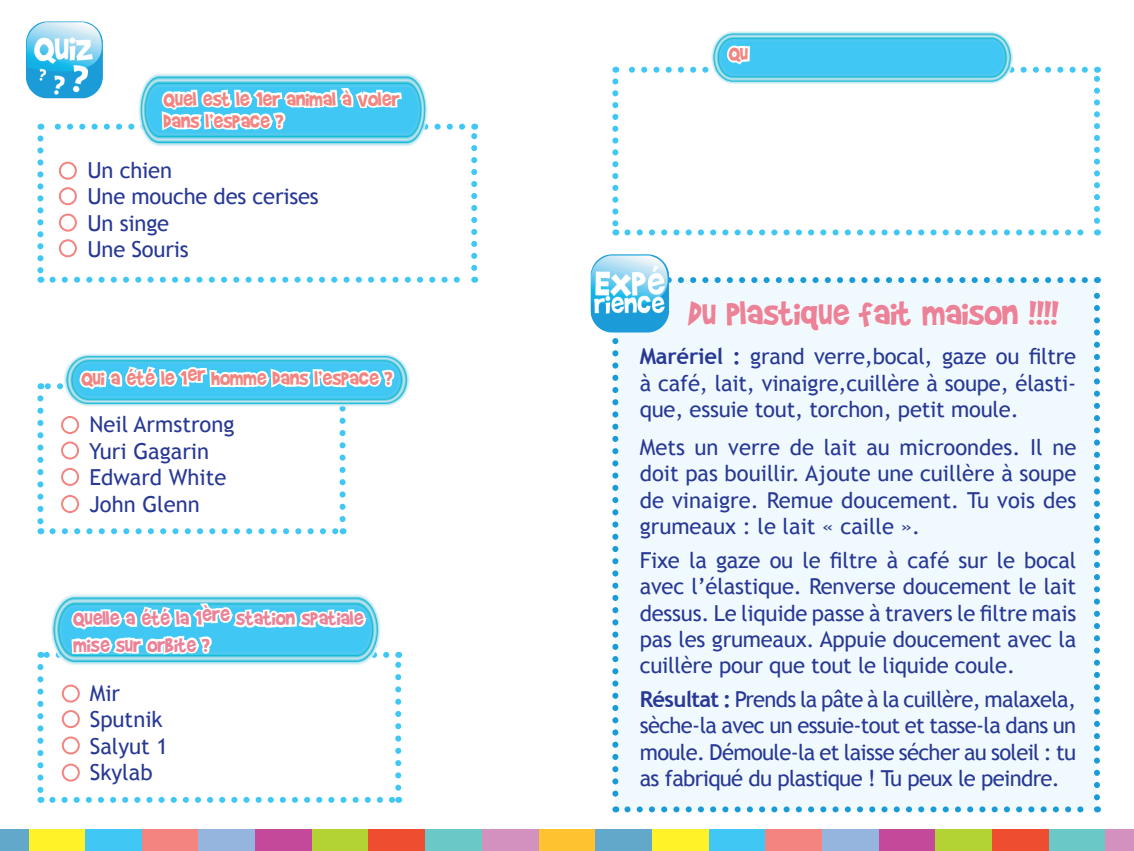
<style>
.page{position:relative;width:1134px;height:851px;background:#fff}
.page>*{position:absolute;margin:0;border:0;box-sizing:border-box;transform-origin:0 0}
.t1{font:38px "Brady Bunch Remastered";color:#ec8297}
.t2{font:22px/26.4px "Trebuchet MS";letter-spacing:-.01em;color:#273895;text-align:justify}
.t3{font:22px/22px "Brady Bunch Remastered";color:#f38480}
.t4{font:22px/26.4px "Brady Bunch Remastered";color:#ec8297}
.s1{font-weight:700}
</style>
<div class="page">
<div style="left:539px;top:829px;width:28px;height:21px;background:#fec231"></div>
<div style="left:85px;top:829px;width:57px;height:21px;background:#40c7f4"></div>
<div style="left:142px;top:829px;width:56px;height:21px;background:#f38480"></div>
<div style="left:198px;top:829px;width:57px;height:21px;background:#95b5de"></div>
<div style="left:255px;top:829px;width:57px;height:21px;background:#c5499b"></div>
<div style="left:312px;top:829px;width:57px;height:21px;background:#b3d234"></div>
<div style="left:369px;top:829px;width:56px;height:21px;background:#ef4d2f"></div>
<div style="left:425px;top:829px;width:57px;height:21px;background:#6ac8c7"></div>
<div style="left:482px;top:829px;width:57px;height:21px;background:#d291bf"></div>
<div style="left:28px;top:829px;width:57px;height:21px;background:#fff229"></div>
<div style="left:0;top:829px;width:28px;height:21px;background:#62a8cb"></div>
<div style="left:567px;top:829px;width:28px;height:21px;background:#fec231"></div>
<div style="left:709px;top:829px;width:56px;height:21px;background:#40c7f4"></div>
<div style="left:765px;top:829px;width:57px;height:21px;background:#f38480"></div>
<div style="left:822px;top:829px;width:57px;height:21px;background:#95b5de"></div>
<div style="left:879px;top:829px;width:56px;height:21px;background:#c5499b"></div>
<div style="left:935px;top:829px;width:57px;height:21px;background:#b3d234"></div>
<div style="left:992px;top:829px;width:57px;height:21px;background:#ef4d2f"></div>
<div style="left:1049px;top:829px;width:57px;height:21px;background:#6ac8c7"></div>
<div style="left:1106px;top:829px;width:28px;height:21px;background:#d291bf"></div>
<div style="left:652px;top:829px;width:57px;height:21px;background:#fff229"></div>
<div style="left:595px;top:829px;width:57px;height:21px;background:#62a8cb"></div>
<div style="left:615px;top:280px;width:482px;height:529px;background:#f0f9fd"></div>
<svg style="left:627px;top:806px;width:464px;height:6px"></svg>
<svg style="left:612px;top:332px;width:6px;height:480px"></svg>
<svg style="left:1094px;top:277px;width:6px;height:520px"></svg>
<svg style="left:677px;top:277px;width:408px;height:6px"></svg>
<svg style="left:688px;top:302px;width:28px;height:25px"></svg>
<svg style="left:727px;top:301px;width:123px;height:30px"></svg>
<svg style="left:859px;top:302px;width:52px;height:26px"></svg>
<svg style="left:922px;top:304px;width:96px;height:22px"></svg>
<svg style="left:1029px;top:301px;width:30px;height:25px"></svg>
<img style="left:26px;top:24px;width:11px;height:72px">
<img style="left:590px;top:254px;width:82px;height:78px">
<svg style="left:37px;top:21px;width:440px;height:262px"></svg>
<svg style="left:37px;top:354px;width:373px;height:448px"></svg>
<svg style="left:612px;top:31px;width:488px;height:204px"></svg>
<p class="t3" style="left:164px;top:88px;width:237px">Quel est le 1er animal à voler dans l’espace ?</p>
<p class="t2" style="left:88px;top:157px;width:233px;text-align:left">Un chien<br>Une mouche des cerises<br>Un singe<br>Une Souris</p>
<p class="t3" style="left:82px;top:367px;width:313px">Qui a été le 1er homme dans l’espace ?</p>
<p class="t2" style="left:89px;top:411px;width:147px;text-align:left">Neil Armstrong<br>Yuri Gagarin<br>Edward White<br>John Glenn</p>
<p class="t4" style="left:74px;top:605px;width:292px">Quelle a été la 1ère station spatiale mise sur orbite ?</p>
<p class="t2" style="left:90px;top:680px;width:80px;text-align:left">Mir<br>Sputnik<br>Salyut 1<br>Skylab</p>
<p class="t3" style="left:729px;top:42px;width:21px">Qu</p>
<h1 class="t1" style="left:689px;top:294px;width:372px">Du plastique fait maison !!!!</h1>
<p class="t2" style="left:640px;top:343px;width:438px"><span class="s1">Marériel :</span> grand verre,bocal, gaze ou filtre à café, lait, vinaigre,cuillère à soupe, élasti&shy;que, essuie tout, torchon, petit moule.</p>
<p class="t2" style="left:640px;top:434px;width:438px">Mets un verre de lait au microondes. Il ne doit pas bouillir. Ajoute une cuillère à soupe de vinaigre. Remue doucement. Tu vois des grumeaux : le lait « caille ».</p>
<p class="t2" style="left:640px;top:547px;width:438px">Fixe la gaze ou le filtre à café sur le bocal avec l’élastique. Renverse doucement le lait dessus. Le liquide passe à travers le filtre mais pas les grumeaux. Appuie doucement avec la cuillère pour que tout le liquide coule.</p>
<p class="t2" style="left:640px;top:686px;width:438px"><span class="s1">Résultat :</span> Prends la pâte à la cuillère, malaxela, sèche-la avec un essuie-tout et tasse-la dans un moule. Démoule-la et laisse sécher au soleil : tu as fabriqué du plastique ! Tu peux le peindre.</p>
</div>
